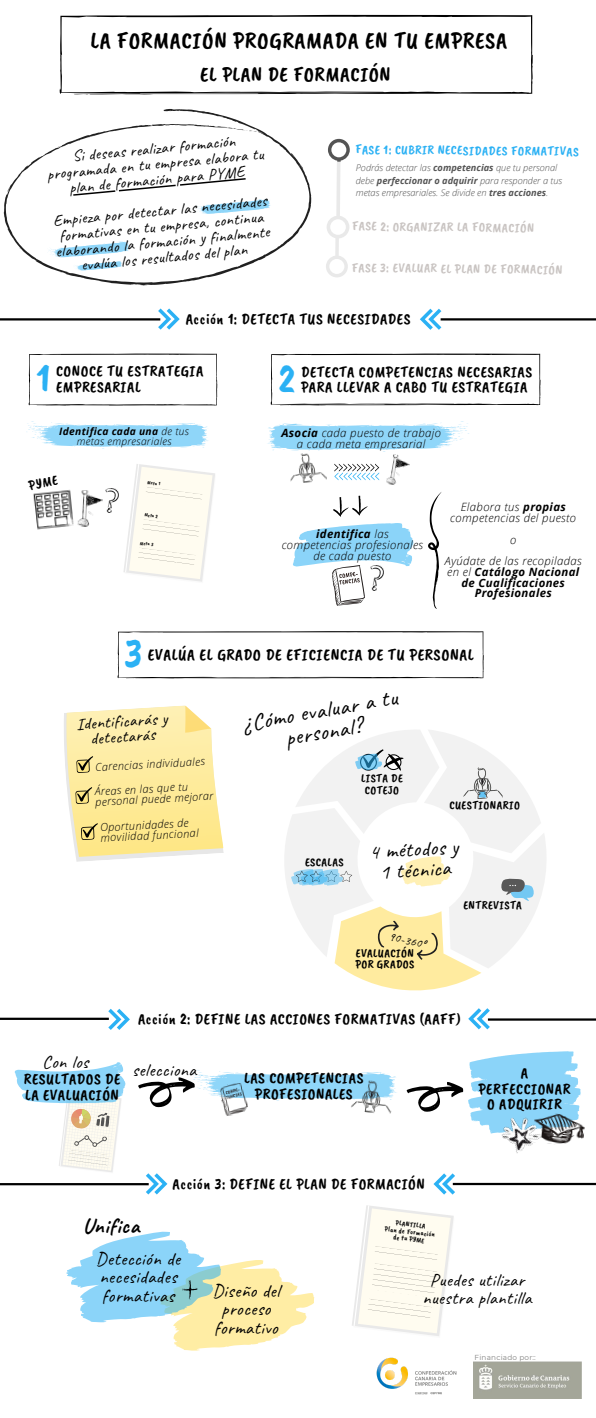
<style>
.page{position:relative;width:596px;height:1418px;background:#fff}
.page>*{position:absolute;margin:0;border:0;box-sizing:border-box;transform-origin:0 0}
.t1{font:42.65px "Caveat Brush";color:#2bb1f4}
.t2{font:40.5px "Caveat Brush";color:#2bb1f4}
.t3{font:23.75px "Caveat Brush";letter-spacing:.025em;color:#000}
.t4{font:22.55px/21.6px "Caveat";color:#000;text-align:center}
.t5{font:700 21.45px "Caveat";letter-spacing:.03em;color:#000}
.t6{font:21px/20.9px "Caveat";color:#000;text-align:center}
.t7{font:21px "Caveat Brush";letter-spacing:.025em;color:#000}
.t8{font:18.5px/18.5px "Caveat";letter-spacing:.03em;color:#000}
.t9{font:18px/18px "Caveat";letter-spacing:.03em;color:#000;text-align:center}
.t10{font:16.7px "Caveat Brush";letter-spacing:.03em;color:#000}
.t11{font:16.6px/15.6px "Caveat";color:#000;text-align:center}
.t12{font:15.85px/15.8px "Caveat Brush";letter-spacing:.03em;color:#000;text-align:center}
.t13{font:15.85px/15.6px "Caveat";color:#000;text-align:center}
.t14{font:13.95px "Caveat Brush";color:#000}
.t15{font:13.25px "Caveat Brush";color:#c9c4c2}
.t16{font:13.25px "Caveat Brush";color:#2bb1f4}
.t17{font:12.15px/11.4px "Caveat Brush";letter-spacing:.03em;color:#000}
.t18{font:12.15px "Caveat";color:#000}
.t19{font:12.1px "Caveat Brush";letter-spacing:.03em;color:#000}
.t20{font:12px/11.3px "Caveat Brush";letter-spacing:.03em;color:#000;text-align:center}
.t21{font:italic 300 11.4px/10.8px "Open Sans";letter-spacing:.03em;color:#000;text-align:center}
.t22{font:italic 700 11.4px/10.8px "Open Sans";letter-spacing:.03em;color:#000;text-align:center}
.t23{font:italic 300 10.95px/10.5px "Open Sans";color:#000}
.t24{font:italic 300 10.2px/10.1px "Open Sans";letter-spacing:.03em;color:#000;text-align:center}
.t25{font:italic 300 9.25px/12.4px "Open Sans";color:#545454}
.t26{font:7.25px/7.2px "Caveat Brush";color:#000;text-align:center}
.t27{font:7.25px "Montserrat";letter-spacing:.03em;color:#828281}
.t28{font:5.1px "Caveat Brush";color:#000}
.s1{font-weight:700}
.s2{font-weight:300}
</style>
<div class="page">
<svg style="left:3px;top:89px;width:309px;height:230px"></svg>
<svg style="left:204px;top:124px;width:6px;height:2px"></svg>
<svg style="left:47px;top:240px;width:92px;height:46px"></svg>
<svg style="left:246px;top:128px;width:11px;height:5px"></svg>
<svg style="left:225px;top:127px;width:11px;height:3px"></svg>
<svg style="left:182px;top:124px;width:13px;height:3px"></svg>
<svg style="left:19px;top:245px;width:4px;height:7px"></svg>
<svg style="left:10px;top:233px;width:5px;height:4px"></svg>
<svg style="left:16px;top:175px;width:5px;height:4px"></svg>
<svg style="left:58px;top:145px;width:7px;height:3px"></svg>
<svg style="left:275px;top:244px;width:7px;height:5px"></svg>
<svg style="left:60px;top:14px;width:472px;height:81px"></svg>
<img style="left:376px;top:1357px;width:81px;height:38px">
<img style="left:473px;top:1361px;width:108px;height:37px">
<svg style="left:270px;top:353px;width:270px;height:53px"></svg>
<svg style="left:64px;top:705px;width:159px;height:157px;background:#faebaa"></svg>
<svg style="left:428px;top:492px;width:14px;height:117px"></svg>
<svg style="left:29px;top:353px;width:188px;height:53px"></svg>
<img style="left:106px;top:488px;width:12px;height:24px">
<svg style="left:267px;top:421px;width:202px;height:30px"></svg>
<svg style="left:293px;top:495px;width:121px;height:98px"></svg>
<svg style="left:26px;top:421px;width:183px;height:27px"></svg>
<svg style="left:123px;top:464px;width:92px;height:118px"></svg>
<svg style="left:334px;top:464px;width:45px;height:16px"></svg>
<svg style="left:352px;top:1205px;width:102px;height:131px"></svg>
<svg style="left:564px;top:1061px;width:16px;height:30px"></svg>
<svg style="left:406px;top:1082px;width:57px;height:30px"></svg>
<svg style="left:433px;top:1173px;width:162px;height:21px"></svg>
<svg style="left:0;top:1008px;width:130px;height:22px"></svg>
<svg style="left:420px;top:309px;width:175px;height:21px"></svg>
<svg style="left:0;top:308px;width:179px;height:22px"></svg>
<svg style="left:117px;top:631px;width:366px;height:48px"></svg>
<svg style="left:66px;top:1231px;width:248px;height:119px"></svg>
<img style="left:496px;top:1109px;width:46px;height:44px">
<svg style="left:0;top:1062px;width:397px;height:132px"></svg>
<img style="left:531px;top:1111px;width:54px;height:35px">
<img style="left:332px;top:566px;width:32px;height:39px">
<img style="left:386px;top:454px;width:24px;height:31px">
<img style="left:33px;top:489px;width:40px;height:41px">
<img style="left:290px;top:453px;width:37px;height:30px">
<img style="left:77px;top:490px;width:26px;height:37px">
<svg style="left:285px;top:730px;width:310px;height:300px"></svg>
<img style="left:463px;top:767px;width:39px;height:31px">
<img style="left:219px;top:1082px;width:29px;height:34px">
<img style="left:350px;top:1078px;width:44px;height:37px">
<svg style="left:326px;top:139px;width:24px;height:138px"></svg>
<h3 class="t3" style="left:90px;top:25px;width:418px">LA FORMACIÓN PROGRAMADA EN TU EMPRESA</h3>
<h3 class="t7" style="left:200px;top:61px;width:192px">EL PLAN DE FORMACIÓN</h3>
<p class="t13" style="left:45px;top:150px;width:219px;rotate:-5deg">Si deseas realizar formación programada en tu empresa elabora tu plan de formación para PYME</p>
<p class="t13" style="left:52px;top:212px;width:216px;rotate:-5deg">Empieza por detectar las necesidades formativas en tu empresa, continua elaborando la formación y finalmente evalúa los resultados del plan</p>
<p class="t16" style="left:355px;top:140px;width:225px;rotate:1deg">FASE 1: CUBRIR NECESIDADES FORMATIVAS</p>
<p class="t25" style="left:355px;top:161px;width:208px">Podrás detectar las <span class="s1">competencias</span> que tu personal debe <span class="s1">perfeccionar o adquirir</span> para responder a tus metas empresariales. Se divide en <span class="s1">tres acciones</span>.</p>
<p class="t15" style="left:352px;top:217px;width:183px;rotate:1deg">FASE 2: ORGANIZAR LA FORMACIÓN</p>
<p class="t15" style="left:352px;top:258px;width:212px;rotate:1deg">FASE 3: EVALUAR EL PLAN DE FORMACIÓN</p>
<p class="t12" style="left:186px;top:311px;width:226px">Acción 1: DETECTA TUS NECESIDADES</p>
<h2 class="t2" style="left:36px;top:352px;width:16px">1</h2>
<p class="t12" style="left:56px;top:363px;width:149px">CONOCE TU ESTRATEGIA</p>
<p class="t12" style="left:56px;top:379px;width:86px">EMPRESARIAL</p>
<p class="t24" style="left:59px;top:426px;width:131px"><span class="s1">Identifica cada una</span> de tus metas empresariales</p>
<p class="t14" style="left:27px;top:476px;width:31px;rotate:-10deg">PYME</p>
<p class="t28" style="left:148px;top:479px;width:14px;rotate:7deg">Meta 1</p>
<p class="t28" style="left:145px;top:511px;width:15px;rotate:7deg">Meta 2</p>
<p class="t28" style="left:140px;top:540px;width:15px;rotate:7deg">Meta 3</p>
<h2 class="t2" style="left:278px;top:353px;width:18px">2</h2>
<p class="t12" style="left:301px;top:364px;width:232px">DETECTA COMPETENCIAS NECESARIAS</p>
<p class="t12" style="left:301px;top:379px;width:228px">PARA LLEVAR A CABO TU ESTRATEGIA</p>
<p class="t21" style="left:281px;top:426px;width:161px;line-height:11.2px"><span class="s1">Asocia</span> cada puesto de trabajo a cada meta empresarial</p>
<p class="t21" style="left:281px;top:528px;width:143px"><span class="s1">identifica</span> las competencias profesionales de cada puesto</p>
<p class="t21" style="left:450px;top:501px;width:127px">Elabora tus <span class="s1">propias </span>competencias del puesto</p>
<p class="t21" style="left:444px;top:528px;width:138px;line-height:21.4px">o<br>Ayúdate de las recopiladas</p>
<p class="t22" style="left:447px;top:566px;width:133px"><span class="s2">en el</span> Catálogo Nacional de Cualificaciones<br>Profesionales</p>
<h1 class="t1" style="left:124px;top:625px;width:20px">3</h1>
<p class="t10" style="left:148px;top:644px;width:327px">EVALÚA EL GRADO DE EFICIENCIA DE TU PERSONAL</p>
<p class="t11" style="left:76px;top:716px;width:93px;rotate:-4deg">Identificarás y detectarás</p>
<p class="t23" style="left:95px;top:761px;width:111px;rotate:-3deg">Carencias individuales</p>
<p class="t23" style="left:94px;top:786px;width:120px;rotate:-3deg">Áreas en las que tu personal puede mejorar</p>
<p class="t23" style="left:100px;top:822px;width:99px;rotate:-3deg">Oportunidades de movilidad funcional</p>
<h3 class="t4" style="left:241px;top:713px;width:158px;rotate:-10deg">¿Cómo evaluar a tu personal?</h3>
<p class="t20" style="left:361px;top:772px;width:43px">LISTA DE<br>COTEJO</p>
<p class="t17" style="left:449px;top:799px;width:72px">CUESTIONARIO</p>
<p class="t19" style="left:305px;top:854px;width:40px">ESCALAS</p>
<h3 class="t6" style="left:368px;top:842px;width:90px;rotate:-4deg">4 métodos y<br>1 técnica</h3>
<p class="t18" style="left:391px;top:928px;width:38px;rotate:13deg">90-360º</p>
<p class="t17" style="left:355px;top:947px;width:60px">EVALUACIÓN<br>POR GRADOS</p>
<p class="t17" style="left:463px;top:899px;width:60px">ENTREVISTA</p>
<p class="t9" style="left:42px;top:1052px;width:48px">Con los</p>
<p class="t12" style="left:24px;top:1070px;width:98px;text-align:left">RESULTADOS DE<br>LA EVALUACIÓN</p>
<p class="t12" style="left:138px;top:1010px;width:324px">Acción 2: DEFINE LAS ACCIONES FORMATIVAS (AAFF)</p>
<p class="t9" style="left:132px;top:1061px;width:66px">selecciona</p>
<p class="t12" style="left:244px;top:1070px;width:121px">LAS COMPETENCIAS<br>PROFESIONALES</p>
<p class="t12" style="left:478px;top:1064px;width:93px">A<br>PERFECCIONAR<br>O ADQUIRIR</p>
<h3 class="t5" style="left:83px;top:1212px;width:58px">Unifica</h3>
<p class="t12" style="left:172px;top:1175px;width:253px">Acción 3: DEFINE EL PLAN DE FORMACIÓN</p>
<p class="t26" style="left:386px;top:1217px;width:52px;rotate:7deg">PLANTILLA<br>Plan de Formación de tu PYME</p>
<p class="t8" style="left:96px;top:1249px;width:86px">Detección de necesidades formativas</p>
<p class="t8" style="left:212px;top:1281px;width:69px;text-align:center">Diseño del proceso formativo</p>
<p class="t9" style="left:422px;top:1271px;width:111px">Puedes utilizar nuestra plantilla</p>
<p class="t27" style="left:474px;top:1353px;width:63px">Financiado por::</p>
</div>
